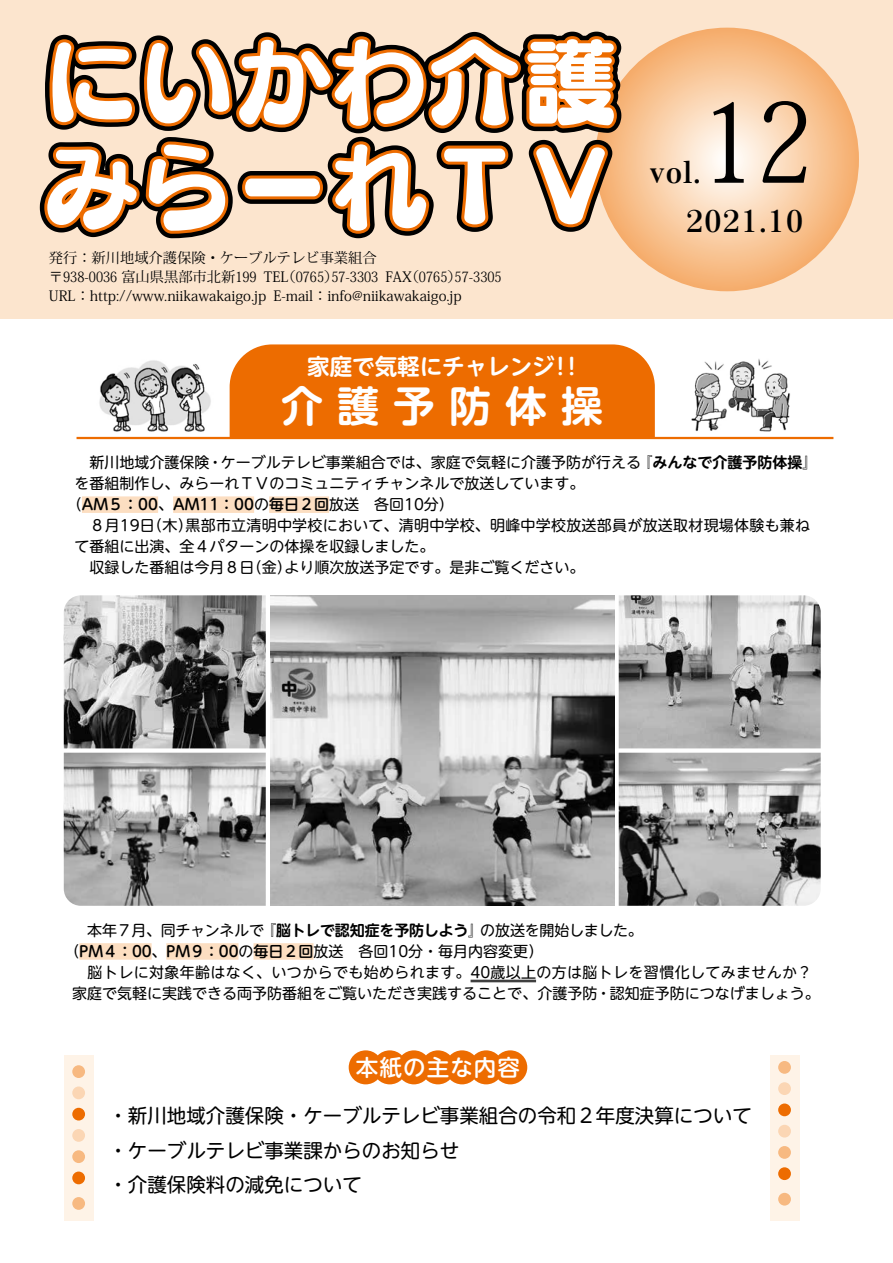
<style>
.page{position:relative;width:893px;height:1263px;background:#fff}
.page>*{position:absolute;margin:0;border:0;box-sizing:border-box;transform-origin:0 0}
.t1{font:111px "Koz Min Pr 6 N";color:#000}
.t2{font:96px/105px "Slump Std DB";color:#fff}
.t3{font:700 42px "UD Shin M Go Pr 6 De";letter-spacing:.335em;color:#fff}
.t4{font:700 30px "MOG Century";color:#000}
.t5{font:700 22.5px "UD Shin M Go Pr 6 De";color:#fff}
.t6{font:500 22.5px "UD Shin M Go Pr 6";letter-spacing:.05em;color:#fff}
.t7{font:19.5px/34.5px "UD Shin M Go Pr 6";color:#000}
.t8{font:15px "UD Shin M Go Pr 6";color:#000}
.t9{font:15px "UD Shin M Go Pr 6";letter-spacing:.025em;color:#000}
.t10{font:500 15px "UD Shin M Go Pr 6";color:#000}
.t11{font:700 15px "UD Shin M Go Pr 6 De";letter-spacing:-.005em;color:#000}
.t12{font:14.25px/18.8px "Koz Min Pro";color:#000}
.s1{font-weight:400}
.s2{font-weight:500}
</style>
<div class="page">
<div style="left:0;top:0;width:893px;height:319px;background:#fce5ce"></div>
<svg style="left:595px;top:28px;width:264px;height:263px"></svg>
<svg style="left:39px;top:31px;width:590px;height:215px"></svg>
<div style="left:64px;top:1054px;width:30px;height:166px;background:#fef3e7"></div>
<div style="left:770px;top:1054px;width:29px;height:166px;background:#fef3e7"></div>
<div style="left:72px;top:1065px;width:13px;height:13px;background:#f7b981;border-radius:50%"></div>
<div style="left:72px;top:1086px;width:13px;height:13px;background:#fbd6b4;border-radius:50%"></div>
<div style="left:72px;top:1108px;width:13px;height:12px;background:#ed6c00;border-radius:50%"></div>
<div style="left:72px;top:1129px;width:13px;height:13px;background:#fbd6b4;border-radius:50%"></div>
<div style="left:72px;top:1150px;width:13px;height:13px;background:#f7b981;border-radius:50%"></div>
<div style="left:72px;top:1197px;width:13px;height:13px;background:#f7b981;border-radius:50%"></div>
<div style="left:72px;top:1171px;width:13px;height:13px;background:#ed6c00;border-radius:50%"></div>
<div style="left:778px;top:1061px;width:13px;height:13px;background:#f7b981;border-radius:50%"></div>
<div style="left:778px;top:1082px;width:13px;height:13px;background:#fbd6b4;border-radius:50%"></div>
<div style="left:778px;top:1103px;width:13px;height:13px;background:#ed6c00;border-radius:50%"></div>
<div style="left:778px;top:1125px;width:13px;height:12px;background:#fbd6b4;border-radius:50%"></div>
<div style="left:778px;top:1146px;width:13px;height:13px;background:#f7b981;border-radius:50%"></div>
<div style="left:778px;top:1193px;width:13px;height:12px;background:#f7b981;border-radius:50%"></div>
<div style="left:778px;top:1167px;width:13px;height:13px;background:#ed6c00;border-radius:50%"></div>
<div style="left:349px;top:1050px;width:34px;height:34px;background:#ed6c00;border-radius:50%"></div>
<div style="left:373px;top:1050px;width:34px;height:34px;background:#ed6c00;border-radius:50%"></div>
<div style="left:397px;top:1050px;width:34px;height:34px;background:#ed6c00;border-radius:50%"></div>
<div style="left:421px;top:1050px;width:34px;height:34px;background:#ed6c00;border-radius:50%"></div>
<div style="left:445px;top:1050px;width:34px;height:34px;background:#ed6c00;border-radius:50%"></div>
<div style="left:469px;top:1050px;width:34px;height:34px;background:#ed6c00;border-radius:50%"></div>
<div style="left:493px;top:1050px;width:34px;height:34px;background:#ed6c00;border-radius:50%"></div>
<img style="left:691px;top:359px;width:99px;height:73px">
<div style="left:230px;top:344px;width:425px;height:93px;background:#ed6c00"></div>
<div style="left:82px;top:496px;width:76px;height:17px;background:#fcdec1"></div>
<div style="left:173px;top:496px;width:81px;height:17px;background:#fcdec1"></div>
<div style="left:269px;top:496px;width:60px;height:17px;background:#fcdec1"></div>
<div style="left:79px;top:943px;width:73px;height:17px;background:#fcdec1"></div>
<div style="left:166px;top:943px;width:72px;height:17px;background:#fcdec1"></div>
<div style="left:253px;top:943px;width:60px;height:17px;background:#fcdec1"></div>
<hr style="left:471px;top:980px;width:65px;height:1px;background:#000">
<hr style="left:471px;top:981px;width:65px;height:1px;background:#000">
<img style="left:99px;top:360px;width:112px;height:72px">
<hr style="left:77px;top:437px;width:756px;height:2px;background:#ed6c00">
<img style="left:270px;top:595px;width:344px;height:311px">
<img style="left:619px;top:595px;width:202px;height:153px">
<img style="left:64px;top:595px;width:202px;height:153px">
<img style="left:619px;top:753px;width:202px;height:153px">
<img style="left:64px;top:753px;width:202px;height:153px">
<h2 class="t2" style="left:43px;top:25px;width:577px">にいかわ介護みらーれＴＶ</h2>
<p class="t12" style="left:49px;top:248px;width:329px">発行：新川地域介護保険・ケーブルテレビ事業組合</p>
<p class="t12" style="left:455px;top:267px;width:49px">57-3305</p>
<p class="t12" style="left:49px;top:267px;width:414px">〒938-0036 富山県黒部市北新199　TEL<br>URL：http://www.niikawakaigo j p. -E　 mail：info@niikawakaigo j p.</p>
<p class="t12" style="left:281px;top:267px;width:58px">（0765）</p>
<p class="t12" style="left:405px;top:267px;width:58px">)0765(</p>
<p class="t12" style="left:331px;top:267px;width:82px">57-3303　FAX</p>
<h3 class="t5" style="left:307px;top:347px;width:271px">家庭で気軽にチャレンジ !!</h3>
<h3 class="t3" style="left:281px;top:370px;width:323px">介護予防体操</h3>
<h1 class="t1" style="left:701px;top:79px;width:113px">12</h1>
<h3 class="t4" style="left:685px;top:202px;width:120px">2021.10</h3>
<h3 class="t4" style="left:649px;top:153px;width:53px">vol.</h3>
<p class="t8" style="left:74px;top:450px;width:568px">　新川地域介護保険・ケーブルテレビ事業組合では、家庭で気軽に介護予防が行える</p>
<p class="t8" style="left:74px;top:471px;width:511px">を番組制作し、みらーれＴＶのコミュニティチャンネルで放送しています。</p>
<p class="t10" style="left:67px;top:492px;width:388px"><span class="s1">（</span>AM５：00<span class="s1">、</span>AM11：00<span class="s1">の</span>毎日２回<span class="s1">放送　各回10分(</span></p>
<p class="t8" style="left:185px;top:513px;width:626px">黒部市立清明中学校において、清明中学校、明峰中学校放送部員が放送取材現場体験も兼ね</p>
<p class="t11" style="left:637px;top:450px;width:182px">『みんなで介護予防体操『</p>
<p class="t8" style="left:74px;top:513px;width:120px">　８月19 （日木）</p>
<p class="t8" style="left:74px;top:534px;width:361px">て番組に出演、全４パターンの体操を収録しました。</p>
<p class="t8" style="left:284px;top:555px;width:301px">より順次放送予定です。是非ご覧ください。</p>
<p class="t8" style="left:74px;top:555px;width:219px">　収録した番組は今月８（日金）</p>
<p class="t11" style="left:261px;top:917px;width:223px">『脳トレで認知症を予防しよう』</p>
<p class="t8" style="left:480px;top:918px;width:164px">の放送を開始しました。</p>
<p class="t8" style="left:72px;top:918px;width:193px">　本年７月、同チャンネルで</p>
<p class="t8" style="left:64px;top:939px;width:480px">（<span class="s2">PM４：00</span>、<span class="s2">PM９：00</span>の<span class="s2">毎日２回</span>放送　各回10分・毎月内容変更(</p>
<p class="t9" style="left:72px;top:960px;width:741px">　脳トレに対象年齢はなく、いつからでも始められます。40歳以上の方は脳トレを習慣化してみませんか?</p>
<p class="t8" style="left:72px;top:981px;width:749px">家庭で気軽に実践できる両予防番組をご覧いただき実践することで、介護予防・認知症予防につなげましょう。</p>
<h3 class="t6" style="left:356px;top:1048px;width:166px">本紙の主な内容</h3>
<h3 class="t7" style="left:108px;top:1097px;width:645px">・新川地域介護保険・ケーブルテレビ事業組合の令和２年度決算について・ケーブルテレビ事業課からのお知らせ<br>・介護保険料の減免について</h3>
</div>
